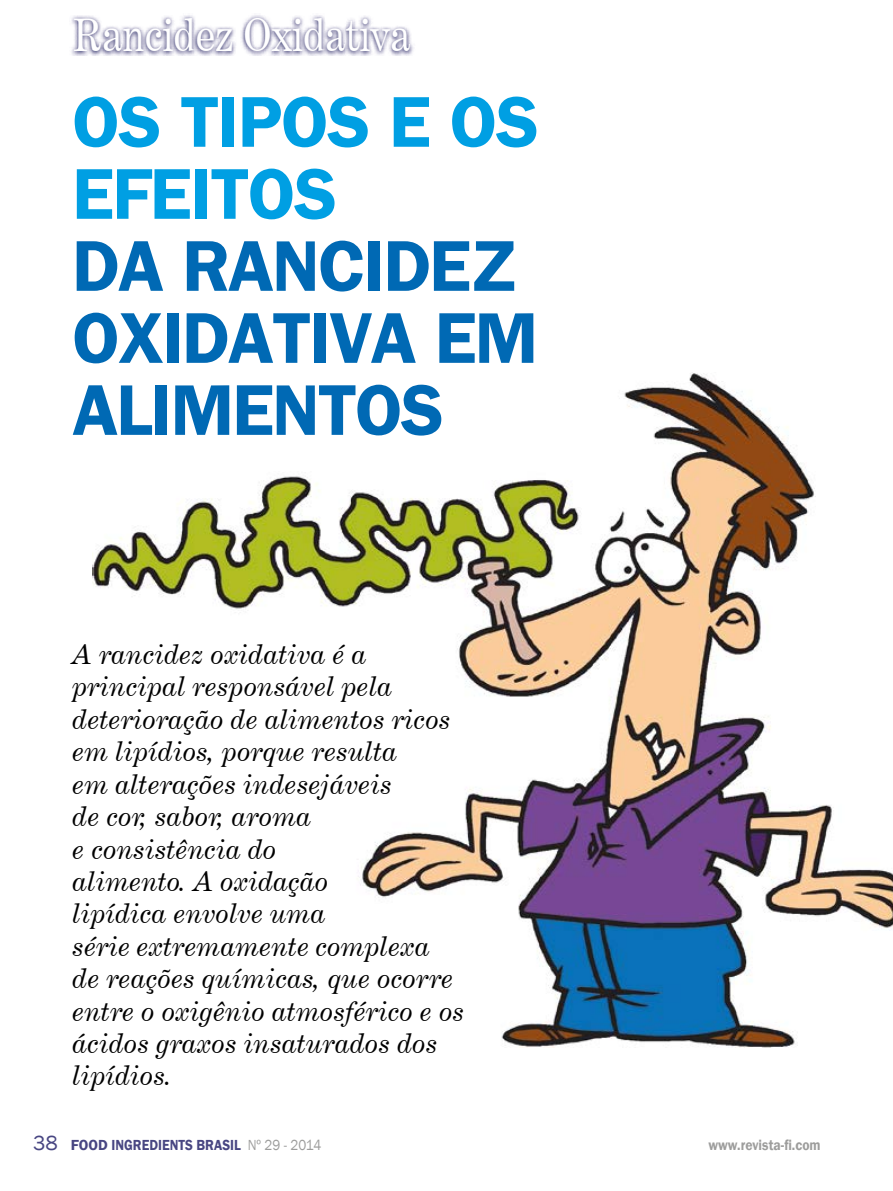
<style>
.page{position:relative;width:893px;height:1191px;background:#fff}
.page>*{position:absolute;margin:0;border:0;box-sizing:border-box;transform-origin:0 0}
.t1{font:700 72px/72px "Frankfurt Gothic";letter-spacing:-.025em;color:#0069b4}
.t2{font:45px "Century Expanded BT";color:#fff;scale:.9 1}
.t3{font:italic 27px/32.4px "Century Expanded BT";letter-spacing:.01em;color:#000}
.t4{font:600 15px "Franklin Gothic";color:#484682}
.t5{font:600 15px "Franklin Gothic";color:#9d9d9c;scale:.9 1}
.s1{color:#009fe3}
.s2{font-weight:400;font-size:21px}
.s3{font-weight:400;color:#9d9d9c}
</style>
<div class="page">
<img style="left:93px;top:373px;width:799px;height:674px">
<img style="left:71px;top:15px;width:343px;height:41px">
<img style="left:892px;top:373px;width:1px;height:674px">
<p class="t2" style="left:72px;top:8px;width:377px">Rancidez Oxidativa</p>
<p class="t1" style="left:72px;top:84px;width:468px"><span class="s1">OS TIPOS E OS<br>EFEITOS<br></span>DA RANCIDEZ<br>OXIDATIVA EM<br>ALIMENTOS</p>
<p class="t3" style="left:72px;top:638px;width:393px">A rancidez oxidativa é a principal responsável pela deterioração de alimentos ricos em lipídios, porque resulta<br>em alterações indesejáveis<br>de cor, sabor, aroma<br>e consistência do<br>alimento. A oxidação<br>lipídica envolve uma<br>série extremamente complexa<br>de reações químicas, que ocorre entre o oxigênio atmosférico e os ácidos graxos insaturados dos lipídios.</p>
<p class="t4" style="left:33px;top:1135px;width:290px"><span class="s2">38</span> FOOD INGREDIENTS BRASIL <span class="s3">Nº 29 - 2014</span></p>
<p class="t5" style="left:708px;top:1135px;width:126px">www.revista-fi.com</p>
</div>
